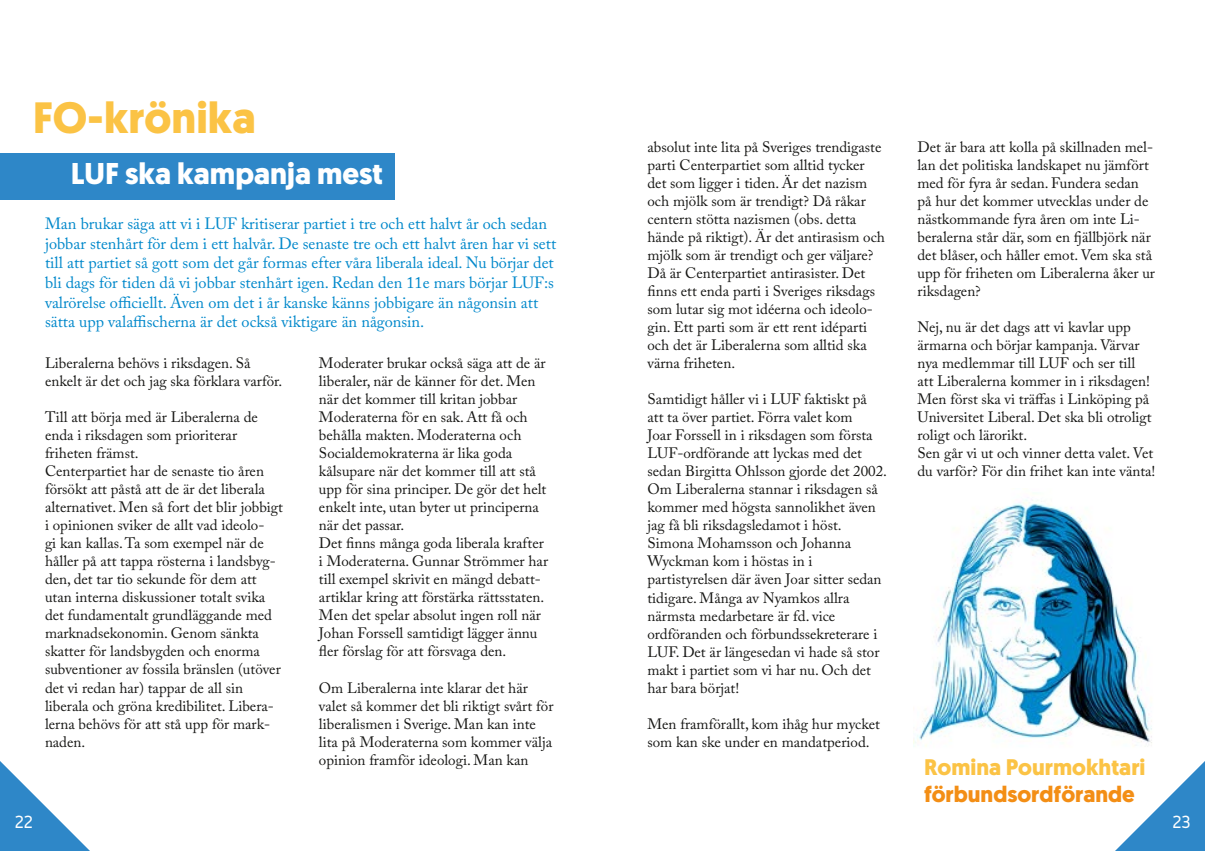
<style>
.page{position:relative;width:1205px;height:851px;background:#fff}
.page>*{position:absolute;margin:0;border:0;box-sizing:border-box;transform-origin:0 0}
.t1{font:700 43.75px "Geomanist";color:#fbc345}
.t2{font:700 30px "Geomanist";color:#fff}
.t3{font:700 22.5px "Geomanist";color:#fbc345}
.t4{font:700 22.5px "Geomanist";color:#f38e15}
.t5{font:17.5px "Noway";color:#fff}
.t6{font:16.25px/19.5px "Adobe Caslon Pro";color:#0088cb}
.t7{font:15px/18px "Adobe Caslon Pro";color:#161614}
</style>
<div class="page">
<svg style="left:0;top:761px;width:89px;height:89px"></svg>
<svg style="left:1116px;top:761px;width:89px;height:89px"></svg>
<div style="left:0;top:153px;width:394px;height:46px;background:#2e87c8"></div>
<img style="left:913px;top:500px;width:239px;height:247px">
<h1 class="t1" style="left:33px;top:88px;width:224px">FO-krönika</h1>
<h2 class="t2" style="left:71px;top:153px;width:314px">LUF ska kampanja mest</h2>
<p class="t6" style="left:45px;top:214px;width:513px">Man brukar säga att vi i LUF kritiserar partiet i tre och ett halvt år och sedan jobbar stenhårt för dem i ett halvår. De senaste tre och ett halvt åren har vi sett till att partiet så gott som det går formas efter våra liberala ideal. Nu börjar det bli dags för tiden då vi jobbar stenhårt igen. Redan den 11e mars börjar LUF:s valrörelse officiellt. Även om det i år kanske känns jobbigare än någonsin att sätta upp valaffischerna är det också viktigare än någonsin.</p>
<p class="t7" style="left:45px;top:354px;width:239px">Liberalerna behövs i riksdagen. Så enkelt är det och jag ska förklara varför.</p>
<p class="t7" style="left:45px;top:408px;width:239px">Till att börja med är Liberalerna de enda i riksdagen som prioriterar friheten främst.<br>Centerpartiet har de senaste tio åren försökt att påstå att de är det liberala alternativet. Men så fort det blir jobbigt i opinionen sviker de allt vad ideolo-<br>gi kan kallas. Ta som exempel när de håller på att tappa rösterna i landsbyg&shy;den, det tar tio sekunde för dem att utan interna diskussioner totalt svika det fundamentalt grundläggande med marknadsekonomin. Genom sänkta skatter för landsbygden och enorma subventioner av fossila bränslen (utöver det vi redan har) tappar de all sin liberala och gröna kredibilitet. Libera&shy;lerna behövs för att stå upp för mark&shy;naden.</p>
<p class="t7" style="left:319px;top:354px;width:231px">Moderater brukar också säga att de är liberaler, när de känner för det. Men när det kommer till kritan jobbar Moderaterna för en sak. Att få och behålla makten. Moderaterna och Socialdemokraterna är lika goda kålsupare när det kommer till att stå upp för sina principer. De gör det helt enkelt inte, utan byter ut principerna när det passar.<br>Det finns många goda liberala krafter i Moderaterna. Gunnar Strömmer har till exempel skrivit en mängd debatt&shy;artiklar kring att förstärka rättsstaten.<br>Men det spelar absolut ingen roll när Johan Forssell samtidigt lägger ännu fler förslag för att försvaga den.</p>
<p class="t7" style="left:319px;top:678px;width:236px">Om Liberalerna inte klarar det här valet så kommer det bli riktigt svårt för liberalismen i Sverige. Man kan inte lita på Moderaterna som kommer välja opinion framför ideologi. Man kan</p>
<p class="t7" style="left:647px;top:138px;width:239px">absolut inte lita på Sveriges trendigaste parti Centerpartiet som alltid tycker det som ligger i tiden. Är det nazism och mjölk som är trendigt? Då råkar centern stötta nazismen (obs. detta hände på riktigt). Är det antirasism och mjölk som är trendigt och ger väljare?<br>Då är Centerpartiet antirasister. Det finns ett enda parti i Sveriges riksdags som lutar sig mot idéerna och ideolo&shy;gin. Ett parti som är ett rent idéparti och det är Liberalerna som alltid ska värna friheten.</p>
<p class="t7" style="left:647px;top:390px;width:241px">Samtidigt håller vi i LUF faktiskt på<br>att ta över partiet. Förra valet kom<br>Joar Forssell in i riksdagen som första LUF-ordförande att lyckas med det sedan Birgitta Ohlsson gjorde det 2002.<br>Om Liberalerna stannar i riksdagen så kommer med högsta sannolikhet även jag få bli riksdagsledamot i höst.<br>Simona Mohamsson och Johanna Wyckman kom i höstas in i partistyrelsen där även Joar sitter sedan tidigare. Många av Nyamkos allra närmsta medarbetare är fd. vice ordföranden och förbundssekreterare i LUF. Det är längesedan vi hade så stor makt i partiet som vi har nu. Och det har bara börjat!</p>
<p class="t7" style="left:647px;top:714px;width:234px">Men framförallt, kom ihåg hur mycket som kan ske under en mandatperiod.</p>
<p class="t7" style="left:917px;top:138px;width:239px">Det är bara att kolla på skillnaden mel&shy;lan det politiska landskapet nu jämfört med för fyra år sedan. Fundera sedan på hur det kommer utvecklas under de nästkommande fyra åren om inte Li&shy;beralerna står där, som en fjällbjörk när det blåser, och håller emot. Vem ska stå upp för friheten om Liberalerna åker ur riksdagen?</p>
<p class="t7" style="left:917px;top:318px;width:239px">Nej, nu är det dags att vi kavlar upp ärmarna och börjar kampanja. Värvar nya medlemmar till LUF och ser till<br>att Liberalerna kommer in i riksdagen!<br>Men först ska vi träffas i Linköping på Universitet Liberal. Det ska bli otroligt roligt och lärorikt.<br>Sen går vi ut och vinner detta valet. Vet du varför? För din frihet kan inte vänta!</p>
<h3 class="t3" style="left:924px;top:752px;width:223px">Romina Pourmokhtari</h3>
<h3 class="t4" style="left:924px;top:779px;width:212px">förbundsordförande</h3>
<p class="t5" style="left:15px;top:809px;width:20px">22</p>
<p class="t5" style="left:1172px;top:809px;width:20px">23</p>
</div>
